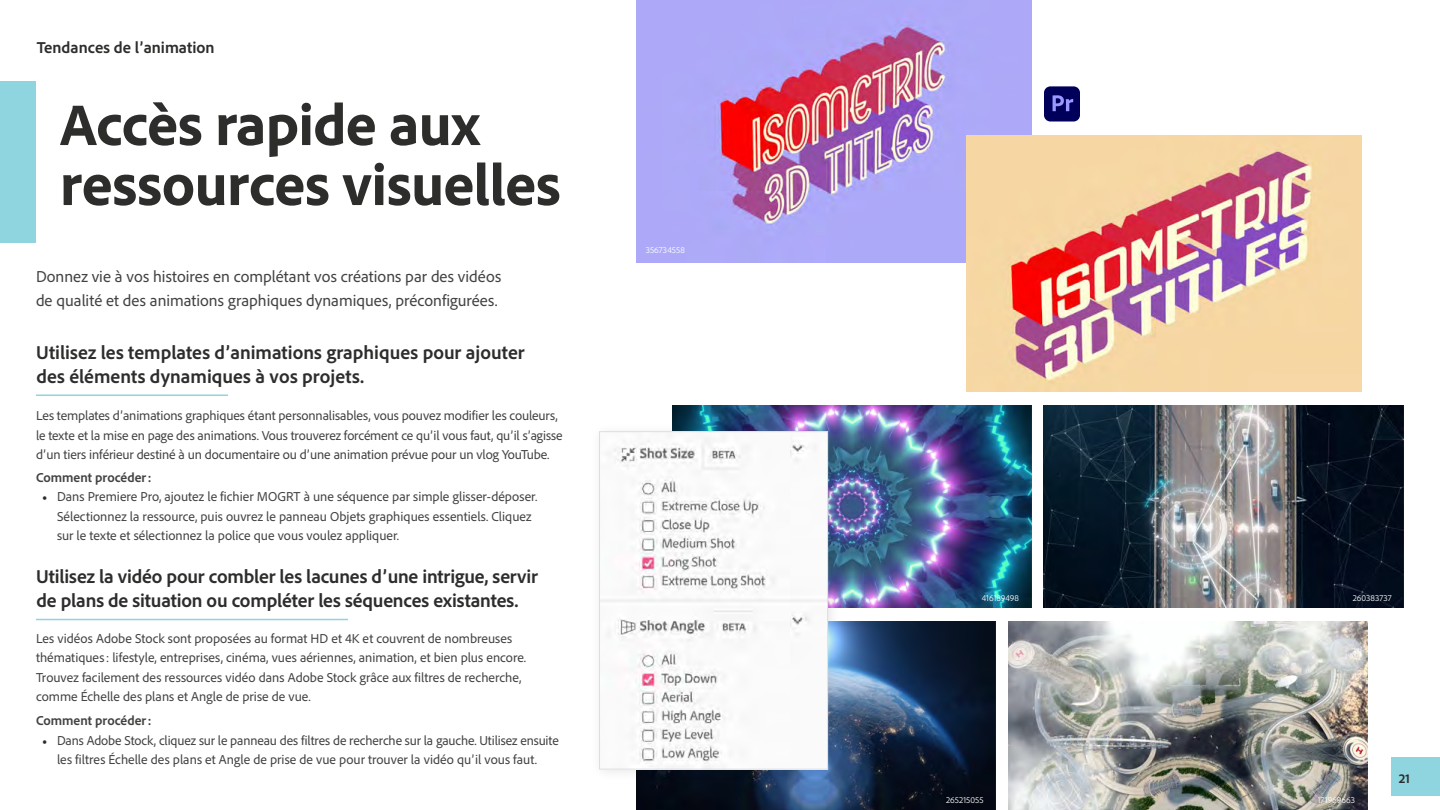
<style>
.page{position:relative;width:1440px;height:810px;background:#fff}
.page>*{position:absolute;margin:0;border:0;box-sizing:border-box;transform-origin:0 0}
.t1{font:800 60px/60px "Adobe Clean";letter-spacing:-.01em;color:#2d2d2c}
.t2{font:700 19.5px/24px "Adobe Clean";color:#2d2d2c}
.t3{font:16.5px/24px "Adobe Clean";color:#424241}
.t4{font:700 16.5px "Adobe Clean";color:#2d2d2c}
.t5{font:13.5px/19.5px "Adobe Clean";color:#424241}
.t6{font:700 13.5px "Adobe Clean";color:#424241}
.t7{font:700 13.5px "Adobe Clean";color:#2d2d2c}
.t8{font:300 9px "Adobe Clean";color:#fff}
.s1{font-family:"Minion Pro";color:#2d2d2c}
</style>
<div class="page">
<img style="left:1044px;top:405px;width:360px;height:203px">
<img style="left:1008px;top:621px;width:360px;height:189px">
<img style="left:636px;top:621px;width:360px;height:189px">
<img style="left:672px;top:405px;width:360px;height:203px">
<div style="left:1391px;top:758px;width:49px;height:38px;background:#8ed5e0"></div>
<div style="left:0;top:81px;width:36px;height:162px;background:#8ed5e0"></div>
<hr style="left:36px;top:394px;width:192px;height:2px;background:#8ed5e0">
<hr style="left:36px;top:619px;width:312px;height:1px;background:#8ed5e0">
<img style="left:636px;top:0;width:396px;height:262px">
<img style="left:966px;top:135px;width:396px;height:257px">
<div style="left:589px;top:422px;width:252px;height:360px;background:#000;opacity:.1"></div>
<img style="left:601px;top:433px;width:225px;height:335px">
<div style="left:599px;top:431px;width:229px;height:339px;border:1px solid #dedede"></div>
<div style="left:1044px;top:86px;width:36px;height:36px;background:#00005b;border-radius:6px"></div>
<svg style="left:1053px;top:95px;width:20px;height:16px"></svg>
<p class="t4" style="left:37px;top:36px;width:179px">Tendances de l’animation</p>
<p class="t1" style="left:60px;top:93px;width:502px">Accès rapide aux ressources visuelles</p>
<p class="t3" style="left:36px;top:264px;width:467px">Donnez vie à vos histoires en complétant vos créations par des vidéos de qualité et des animations graphiques dynamiques, préconfigurées.</p>
<p class="t2" style="left:36px;top:340px;width:490px">Utilisez les templates d’animations graphiques pour ajouter des éléments dynamiques à vos projets.</p>
<p class="t5" style="left:36px;top:405px;width:528px">Les templates d’animations graphiques étant personnalisables, vous pouvez modifier les couleurs, le texte et la mise en page des animations. Vous trouverez forcément ce qu’il vous faut, qu’il s’agisse d’un tiers inférieur destiné à un documentaire ou d’une animation prévue pour un vlog YouTube.</p>
<p class="t6" style="left:36px;top:468px;width:117px">Comment procéder:</p>
<p class="t5" style="left:57px;top:486px;width:482px;text-indent:-15px"><span class="s1">•</span> Dans Premiere Pro, ajoutez le fichier MOGRT à une séquence par simple glisser-déposer.<br>Sélectionnez la ressource, puis ouvrez le panneau Objets graphiques essentiels. Cliquez sur le texte et sélectionnez la police que vous voulez appliquer.</p>
<p class="t2" style="left:36px;top:563px;width:503px">Utilisez la vidéo pour combler les lacunes d’une intrigue, servir de plans de situation ou compléter les séquences existantes.</p>
<p class="t5" style="left:36px;top:628px;width:492px">Les vidéos Adobe Stock sont proposées au format HD et 4K et couvrent de nombreuses thématiques: lifestyle, entreprises, cinéma, vues aériennes, animation, et bien plus encore.<br>Trouvez facilement des ressources vidéo dans Adobe Stock grâce aux filtres de recherche, comme Échelle des plans et Angle de prise de vue.</p>
<p class="t6" style="left:36px;top:712px;width:117px">Comment procéder:</p>
<p class="t5" style="left:42px;top:730px;width:518px;text-align:center"><span class="s1">•</span> Dans Adobe Stock, cliquez sur le panneau des filtres de recherche sur la gauche. Utilisez ensuite les filtres Échelle des plans et Angle de prise de vue pour trouver la vidéo qu’il vous faut.</p>
<p class="t8" style="left:646px;top:244px;width:41px">356734558</p>
<p class="t8" style="left:982px;top:592px;width:39px">416189498</p>
<p class="t8" style="left:1353px;top:592px;width:40px">260383737</p>
<p class="t8" style="left:946px;top:794px;width:39px">265215055</p>
<p class="t8" style="left:1318px;top:794px;width:39px">171969663</p>
<p class="t7" style="left:1399px;top:770px;width:13px">21</p>
</div>
